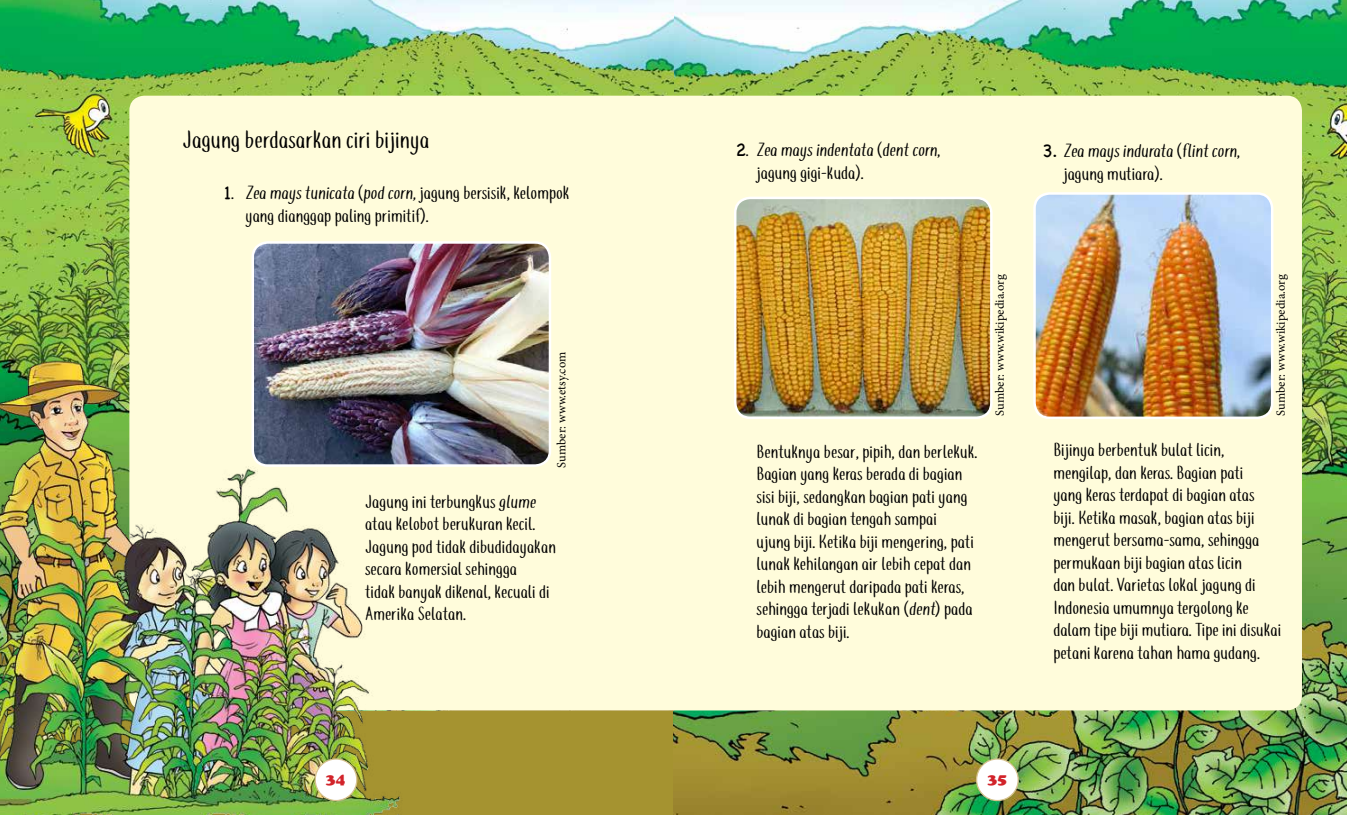
<style>
.page{position:relative;width:1347px;height:815px;background:#fff}
.page>*{position:absolute;margin:0;border:0;box-sizing:border-box;transform-origin:0 0}
.t1{font:25px "teademo";color:#000}
.t2{font:18.75px/22.5px "teademo";color:#000}
.t3{font:15px "Cooper Black Std";color:#d2232a}
.t4{font:12.5px "Minion Pro";color:#000}
.s1{font-family:"Chalkboard"}
</style>
<div class="page">
<div style="left:0;top:700px;width:673px;height:115px;background:#a59330"></div>
<img style="left:673px;top:0;width:673px;height:815px">
<img style="left:0;top:0;width:673px;height:323px">
<div style="left:129px;top:96px;width:1172px;height:614px;background:#fffcdb;border-radius:15px"></div>
<img style="left:0;top:323px;width:424px;height:492px">
<img style="left:253px;top:244px;width:295px;height:222px">
<div style="left:251px;top:241px;width:300px;height:226px;border:2px solid #fff;border-radius:15px"></div>
<img style="left:736px;top:198px;width:255px;height:219px">
<div style="left:734px;top:197px;width:258px;height:222px;border:2px solid #fff;border-radius:15px"></div>
<img style="left:1036px;top:195px;width:235px;height:222px">
<div style="left:1033px;top:192px;width:240px;height:227px;border:2px solid #fff;border-radius:15px"></div>
<div style="left:315px;top:759px;width:42px;height:42px;background:#fff;border-radius:50%"></div>
<div style="left:314px;top:758px;width:43px;height:43px;border:1px solid #d6c28e;border-radius:50%"></div>
<div style="left:976px;top:759px;width:42px;height:42px;background:#fff;border-radius:50%"></div>
<div style="left:976px;top:758px;width:42px;height:43px;border:1px solid #d6c28e;border-radius:50%"></div>
<h1 class="t1" style="left:182px;top:127px;width:248px">Jagung berdasarkan ciri bijinya</h1>
<p class="t2" style="left:245px;top:182px;width:326px;text-indent:-21px"><span class="s1">1</span>. Zea mays tunicata (pod corn,jagung bersisik, kelompok yang dianggap paling primitif).</p>
<p class="t4" style="left:553px;top:468px;width:117px;rotate:-90deg">Sumber: www.etsy.com</p>
<p class="t2" style="left:365px;top:491px;width:192px">Jagung ini terbungkus glume atau kelobot berukuran kecil.<br>Jagung pod tidak dibudidayakan secara komersial sehingga<br>tidak banyak dikenal, kecuali di<br>Amerika Selatan.</p>
<p class="t2" style="left:756px;top:140px;width:186px;text-indent:-21px"><span class="s1">2</span>. Zea mays indentata (dent corn, jagung gigi-kuda).</p>
<p class="t2" style="left:1063px;top:140px;width:178px;text-indent:-21px"><span class="s1">3.</span> Zea mays indurata (flint corn, jagung mutiara).</p>
<p class="t2" style="left:756px;top:441px;width:222px">Bentuknya besar, pipih, dan berlekuk.<br>Bagian yang keras berada di bagian sisi biji, sedangkan bagian pati yang lunak di bagian tengah sampai<br>ujung biji. Ketika biji mengering, pati lunak kehilangan air lebih cepat dan lebih mengerut daripada pati keras, sehingga terjadi lekukan (dent) pada bagian atas biji.</p>
<p class="t4" style="left:991px;top:416px;width:143px;rotate:-90deg">Sumber: www.wikipedia.org</p>
<p class="t4" style="left:1272px;top:416px;width:143px;rotate:-90deg">Sumber: www.wikipedia.org</p>
<p class="t2" style="left:1053px;top:440px;width:230px">Bijinya berbentuk bulat licin, mengilap, dan keras. Bagian pati<br>yang keras terdapat di bagian atas<br>biji. Ketika masak, bagian atas biji mengerut bersama-sama, sehingga permukaan biji bagian atas licin<br>dan bulat. Varietas lokal jagung di Indonesia umumnya tergolong ke dalam tipe biji mutiara. Tipe ini disukai petani karena tahan hama gudang.</p>
<p class="t3" style="left:326px;top:770px;width:20px">34</p>
<p class="t3" style="left:988px;top:770px;width:20px">35</p>
</div>
